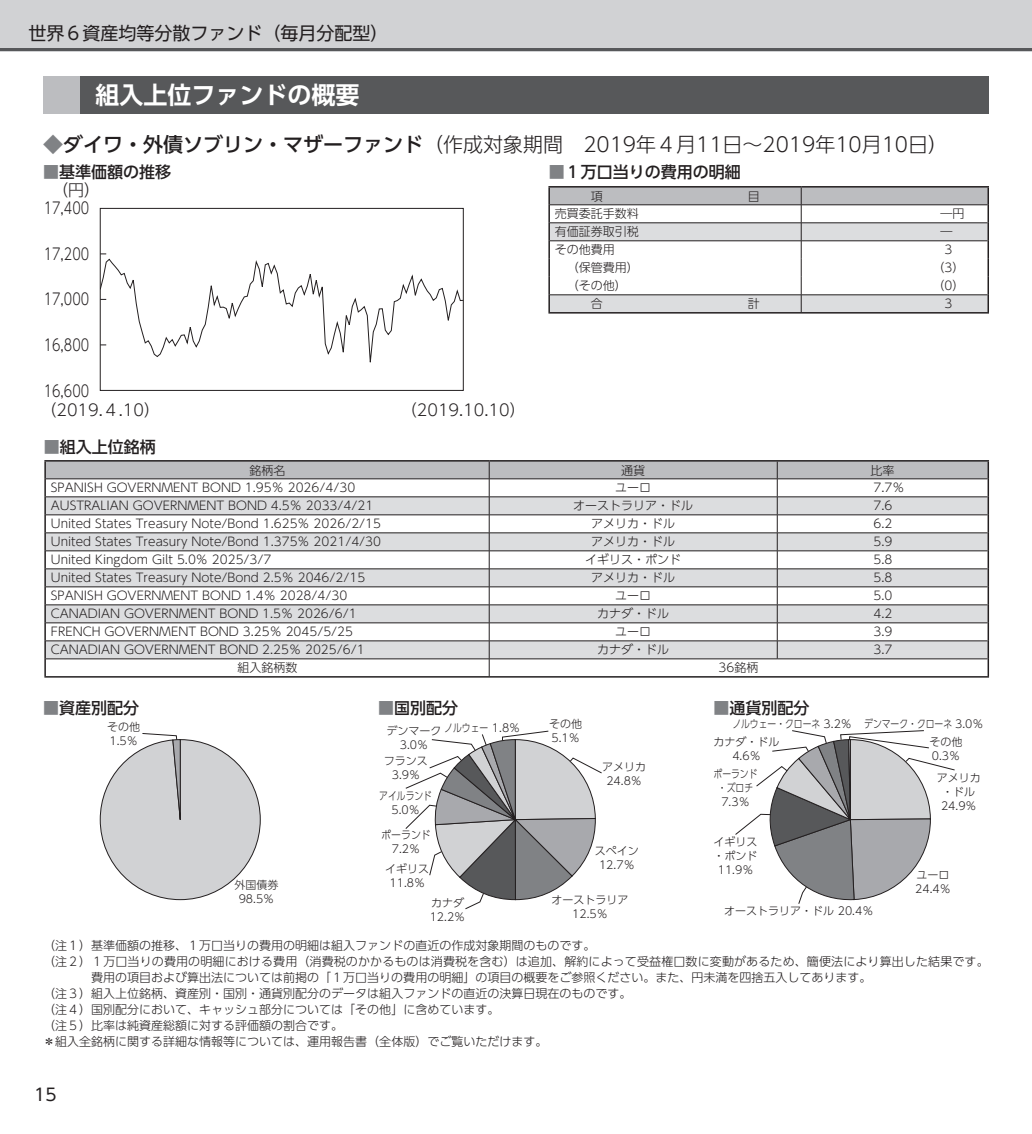
<style>
.page{position:relative;width:1032px;height:1134px;background:#fff}
.page>*{position:absolute;margin:0;border:0;box-sizing:border-box;transform-origin:0 0}
.t1{font:24px "UD Shin Go Pro De Bold 90 msp RKSJ H";color:#fff}
.t2{font:20px "UD Shin Go Pro Light 90 msp RKSJ H";color:#231f20}
.t3{font:18px "UD Shin Go Pro Regular 90 msp RKSJ H";color:#231f20}
.t4{font:17px "UD Shin Go Pro Regular 90 msp RKSJ H";color:#231f20}
.t5{font:16px "UD Shin Go Pro Medium 90 msp RKSJ H";color:#231f20}
.t6{font:16px "UD Shin Go Pro Light 90 msp RKSJ H";color:#231f20;scale:.8 1}
.t7{font:16px "UD Shin Go Pro Light 90 msp RKSJ H";color:#231f20}
.t8{font:12px "UD Shin Go Pro Light 90 msp RKSJ H";color:#231f20}
.t9{font:11px/14px "UD Shin Go Pro Light 90 msp RKSJ H";color:#231f20;text-align:center}
.t10{font:11px/14px "UD Shin Go Pro Light 90 msp RKSJ H";color:#231f20;text-align:center;scale:.8 1}
.t11{font:11px/14px "UD Shin Go Pro Light 90 msp RKSJ H";color:#231f20;text-align:center;scale:.9 1}
.s1{font-family:"UD Shin Go Pro Medium 90 msp RKSJ H";color:#808285}
.s2{font-family:"UD Shin Go Pro Medium 90 msp RKSJ H"}
.s3{color:#808285}
</style>
<div class="page">
<div style="left:0;top:0;width:1032px;height:51px;background:#d1d2d4"></div>
<hr style="left:0;top:48px;width:1032px;height:3px;background:#57585a">
<div style="left:43px;top:77px;width:37px;height:37px;background:#bcbdc0"></div>
<div style="left:80px;top:77px;width:908px;height:37px;background:#57585a"></div>
<svg style="left:99px;top:733px;width:162px;height:168px"></svg>
<svg style="left:405px;top:730px;width:197px;height:180px"></svg>
<svg style="left:735px;top:730px;width:220px;height:174px"></svg>
<svg style="left:102px;top:253px;width:360px;height:110px"></svg>
<div style="left:100px;top:208px;width:364px;height:183px;border:1px solid #231f20"></div>
<hr style="left:548px;top:186px;width:253px;height:2px;background:#231f20">
<hr style="left:801px;top:186px;width:188px;height:2px;background:#231f20">
<hr style="left:548px;top:312px;width:441px;height:2px;background:#231f20">
<svg style="left:548px;top:187px;width:441px;height:126px"></svg>
<hr style="left:44px;top:460px;width:445px;height:2px;background:#231f20">
<hr style="left:489px;top:460px;width:500px;height:2px;background:#231f20">
<hr style="left:44px;top:676px;width:945px;height:2px;background:#231f20">
<svg style="left:44px;top:461px;width:945px;height:215px"></svg>
<hr style="left:777px;top:658px;width:210px;height:1px;background:#231f20">
<h3 class="t3" style="left:28px;top:27px;width:361px">世界６資産均等分散ファンド（毎月分配型）</h3>
<h1 class="t1" style="left:95px;top:86px;width:265px">組入上位ファンドの概要</h1>
<h2 class="t2" style="left:43px;top:137px;width:906px"><span class="s1">◆</span><span class="s2">ダイワ・外債ソブリン・マザーファンド</span>（作成対象期間　2019年４月11日～2019年10月10日）</h2>
<h3 class="t5" style="left:43px;top:166px;width:129px"><span class="s3">■</span>基準価額の推移</h3>
<h3 class="t5" style="left:549px;top:166px;width:193px"><span class="s3">■</span>１万口当りの費用の明細</h3>
<p class="t8" style="left:591px;top:192px;width:13px">項</p>
<p class="t8" style="left:748px;top:192px;width:13px">目</p>
<p class="t8" style="left:555px;top:209px;width:86px">売買委託手数料</p>
<p class="t8" style="left:940px;top:209px;width:26px">―円</p>
<p class="t8" style="left:555px;top:227px;width:86px">有価証券取引税</p>
<p class="t8" style="left:940px;top:227px;width:13px">―</p>
<p class="t8" style="left:555px;top:245px;width:62px">その他費用</p>
<p class="t8" style="left:944px;top:245px;width:9px">3</p>
<p class="t8" style="left:567px;top:263px;width:74px">（保管費用）</p>
<p class="t8" style="left:932px;top:263px;width:33px">（3）</p>
<p class="t8" style="left:567px;top:281px;width:62px">（その他）</p>
<p class="t8" style="left:932px;top:281px;width:33px">（0）</p>
<p class="t8" style="left:591px;top:299px;width:13px">合</p>
<p class="t8" style="left:748px;top:299px;width:13px">計</p>
<p class="t8" style="left:944px;top:299px;width:9px">3</p>
<h3 class="t7" style="left:52px;top:184px;width:49px">（円）</h3>
<h3 class="t6" style="left:44px;top:202px;width:58px">17,400</h3>
<h3 class="t6" style="left:44px;top:248px;width:58px">17,200</h3>
<h3 class="t6" style="left:44px;top:293px;width:58px">17,000</h3>
<h3 class="t6" style="left:44px;top:339px;width:58px">16,800</h3>
<h3 class="t6" style="left:44px;top:384px;width:58px">16,600</h3>
<h3 class="t7" style="left:40px;top:403px;width:121px">（2019.４.10）</h3>
<h3 class="t7" style="left:401px;top:403px;width:126px">（2019.10.10）</h3>
<h3 class="t5" style="left:44px;top:440px;width:113px"><span class="s3">■</span>組入上位銘柄</h3>
<p class="t8" style="left:249px;top:466px;width:37px">銘柄名</p>
<p class="t8" style="left:621px;top:466px;width:25px">通貨</p>
<p class="t8" style="left:870px;top:466px;width:25px">比率</p>
<p class="t8" style="left:51px;top:483px;width:306px">SPANISH GOVERNMENT BOND 1.95％ 2026/4/30</p>
<p class="t8" style="left:615px;top:483px;width:37px">ユーロ</p>
<p class="t8" style="left:873px;top:483px;width:32px">7.7％</p>
<p class="t8" style="left:51px;top:501px;width:324px">AUSTRALIAN GOVERNMENT BOND 4.5％ 2033/4/21</p>
<p class="t8" style="left:573px;top:501px;width:121px">オーストラリア・ドル</p>
<p class="t8" style="left:873px;top:501px;width:20px">7.6</p>
<p class="t8" style="left:51px;top:519px;width:332px">United States Treasury Note/Bond 1.625％ 2026/2/15</p>
<p class="t8" style="left:591px;top:519px;width:85px">アメリカ・ドル</p>
<p class="t8" style="left:873px;top:519px;width:20px">6.2</p>
<p class="t8" style="left:51px;top:537px;width:332px">United States Treasury Note/Bond 1.375％ 2021/4/30</p>
<p class="t8" style="left:591px;top:537px;width:85px">アメリカ・ドル</p>
<p class="t8" style="left:873px;top:537px;width:20px">5.9</p>
<p class="t8" style="left:51px;top:555px;width:222px">United Kingdom Gilt 5.0％ 2025/3/7</p>
<p class="t8" style="left:585px;top:555px;width:97px">イギリス・ポンド</p>
<p class="t8" style="left:873px;top:555px;width:20px">5.8</p>
<p class="t8" style="left:51px;top:573px;width:316px">United States Treasury Note/Bond 2.5％ 2046/2/15</p>
<p class="t8" style="left:591px;top:573px;width:85px">アメリカ・ドル</p>
<p class="t8" style="left:873px;top:573px;width:20px">5.8</p>
<p class="t8" style="left:51px;top:591px;width:298px">SPANISH GOVERNMENT BOND 1.4％ 2028/4/30</p>
<p class="t8" style="left:615px;top:591px;width:37px">ユーロ</p>
<p class="t8" style="left:873px;top:591px;width:20px">5.0</p>
<p class="t8" style="left:51px;top:609px;width:307px">CANADIAN GOVERNMENT BOND 1.5％ 2026/6/1</p>
<p class="t8" style="left:597px;top:609px;width:73px">カナダ・ドル</p>
<p class="t8" style="left:873px;top:609px;width:20px">4.2</p>
<p class="t8" style="left:51px;top:627px;width:304px">FRENCH GOVERNMENT BOND 3.25％ 2045/5/25</p>
<p class="t8" style="left:615px;top:627px;width:37px">ユーロ</p>
<p class="t8" style="left:873px;top:627px;width:20px">3.9</p>
<p class="t8" style="left:51px;top:645px;width:315px">CANADIAN GOVERNMENT BOND 2.25％ 2025/6/1</p>
<p class="t8" style="left:597px;top:645px;width:73px">カナダ・ドル</p>
<p class="t8" style="left:873px;top:645px;width:20px">3.7</p>
<p class="t8" style="left:237px;top:663px;width:62px">組入銘柄数</p>
<p class="t8" style="left:718px;top:663px;width:41px">36銘柄</p>
<h3 class="t5" style="left:43px;top:702px;width:97px"><span class="s3">■</span>資産別配分</h3>
<p class="t9" style="left:107px;top:721px;width:34px;text-align:left">その他<br>1.5％</p>
<p class="t9" style="left:234px;top:879px;width:45px">外国債券<br>98.5％</p>
<h3 class="t5" style="left:378px;top:702px;width:81px"><span class="s3">■</span>国別配分</h3>
<p class="t9" style="left:386px;top:725px;width:56px">デンマーク<br>3.0％</p>
<p class="t10" style="left:444px;top:722px;width:96px">ノルウェー 1.8％</p>
<p class="t9" style="left:549px;top:719px;width:34px;text-align:left">その他<br>5.1％</p>
<p class="t9" style="left:384px;top:756px;width:45px">フランス<br>3.9％</p>
<p class="t10" style="left:379px;top:790px;width:68px">アイルランド<br>5.0％</p>
<p class="t9" style="left:602px;top:761px;width:45px">アメリカ<br>24.8％</p>
<p class="t11" style="left:381px;top:829px;width:57px">ポーランド<br>7.2％</p>
<p class="t9" style="left:385px;top:863px;width:45px">イギリス<br>11.8％</p>
<p class="t9" style="left:430px;top:898px;width:37px;text-align:left">カナダ<br>12.2％</p>
<p class="t9" style="left:595px;top:845px;width:45px">スペイン<br>12.7％</p>
<p class="t9" style="left:551px;top:894px;width:78px">オーストラリア<br>12.5％</p>
<h3 class="t5" style="left:713px;top:702px;width:97px"><span class="s3">■</span>通貨別配分</h3>
<p class="t10" style="left:929px;top:717px;width:69px;line-height:17.6px;text-align:left;text-indent:-197px">ノルウェー・クローネ 3.2％ デンマーク・クローネ 3.0％その他</p>
<p class="t9" style="left:932px;top:750px;width:30px">0.3％</p>
<p class="t9" style="left:713px;top:737px;width:67px">カナダ・ドル<br>4.6％</p>
<p class="t10" style="left:713px;top:768px;width:56px">ポーランド・ズロチ<br>7.3％</p>
<p class="t9" style="left:713px;top:836px;width:45px">イギリス・ポンド<br>11.9％</p>
<p class="t9" style="left:724px;top:905px;width:151px">オーストラリア・ドル 20.4％</p>
<p class="t9" style="left:937px;top:772px;width:45px">アメリカ・ドル<br>24.9％</p>
<p class="t9" style="left:915px;top:869px;width:37px;text-align:left">ユーロ<br>24.4％</p>
<p class="t8" style="left:43px;top:941px;width:554px">（注１）基準価額の推移、１万口当りの費用の明細は組入ファンドの直近の作成対象期間のものです。</p>
<p class="t8" style="left:43px;top:957px;width:947px">（注２）１万口当りの費用の明細における費用（消費税のかかるものは消費税を含む）は追加、解約によって受益権口数に変動があるため、簡便法により算出した結果です。</p>
<p class="t8" style="left:91px;top:973px;width:782px">費用の項目および算出法については前掲の「１万口当りの費用の明細」の項目の概要をご参照ください。また、円未満を四捨五入してあります。</p>
<p class="t8" style="left:43px;top:989px;width:590px">（注３）組入上位銘柄、資産別・国別・通貨別配分のデータは組入ファンドの直近の決算日現在のものです。</p>
<p class="t8" style="left:43px;top:1005px;width:458px">（注４）国別配分において、キャッシュ部分については「その他」に含めています。</p>
<p class="t8" style="left:43px;top:1021px;width:302px">（注５）比率は純資産総額に対する評価額の割合です。</p>
<p class="t8" style="left:43px;top:1037px;width:506px">＊組入全銘柄に関する詳細な情報等については、運用報告書（全体版）でご覧いただけます。</p>
<h3 class="t4" style="left:34px;top:1089px;width:24px">15</h3>
</div>
